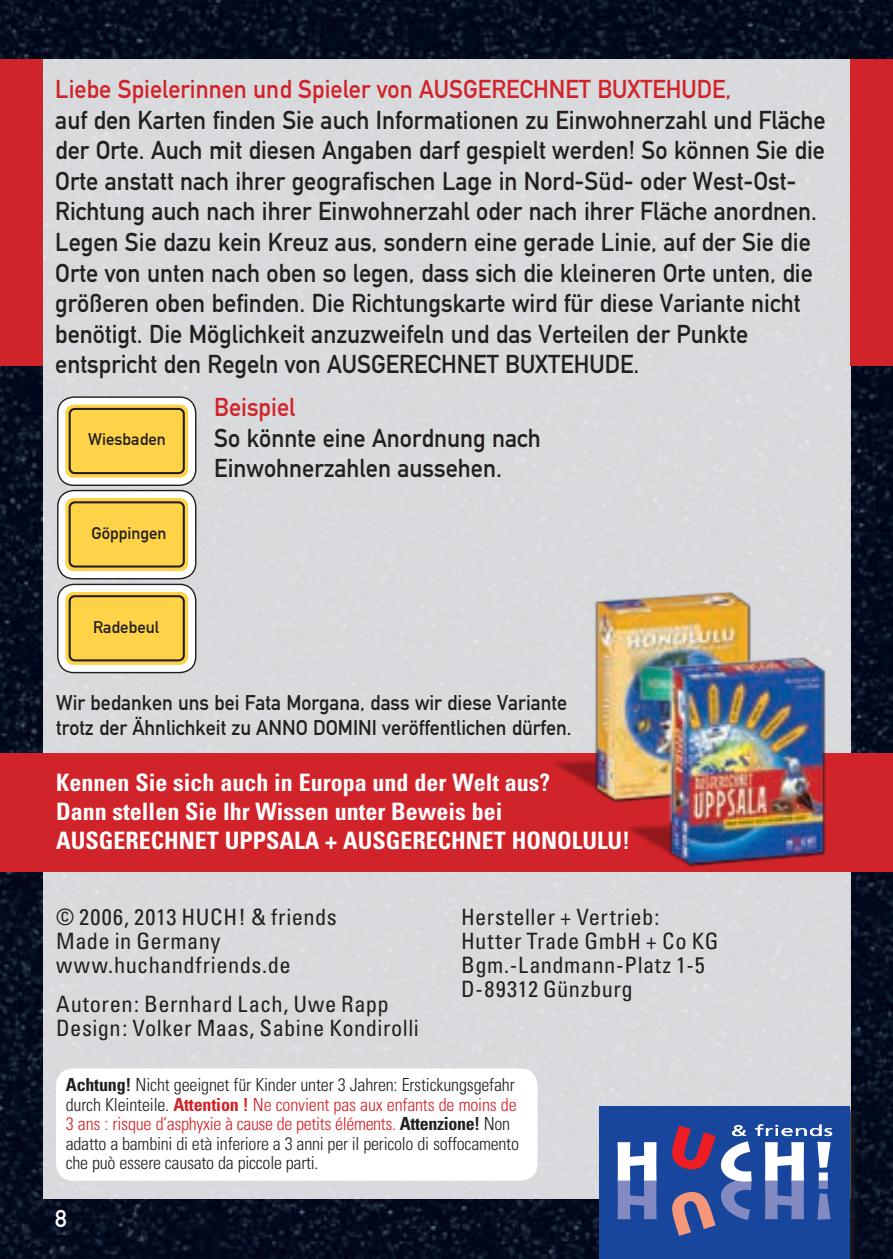
<style>
.page{position:relative;width:893px;height:1259px;background:#fff}
.page>*{position:absolute;margin:0;border:0;box-sizing:border-box;transform-origin:0 0}
.t1{font:25.5px/30.6px "DIN Mittelschrift";color:#231f20;scale:.95 1}
.t2{font:25.5px "DIN Mittelschrift";color:#d1232a;scale:.95 1}
.t3{font:25.5px/30.6px "DIN Mittelschrift LT";color:#231f20;scale:.95 1}
.t4{font:25.5px "DIN Mittelschrift LT";color:#d1232a;scale:.95 1}
.t5{font:700 condensed 24px/28.8px "Univers";color:#fff}
.t6{font:24px "DIN Mittelschrift";color:#fff}
.t7{font:condensed 22.5px/24px "Univers";letter-spacing:.02em;color:#231f20}
.t8{font:21px/25.2px "DIN Mittelschrift LT";color:#231f20;scale:.95 1}
.t9{font:300 condensed 18px/19.5px "Univers";letter-spacing:-.015em;color:#231f20}
.t10{font:16.8px "DIN Mittelschrift";color:#231f20}
.s1{font-weight:700}
.s2{font-weight:700;color:#d1232a}
.s3{color:#d1232a}
</style>
<div class="page">
<img style="left:0;top:0;width:893px;height:1259px">
<div style="left:43px;top:60px;width:807px;height:1139px;background:#d8d9dc"></div>
<div style="left:0;top:60px;width:43px;height:306px;background:#d1232a"></div>
<div style="left:850px;top:60px;width:43px;height:306px;background:#d1232a"></div>
<svg style="left:58px;top:397px;width:138px;height:275px;background:#eacd71"></svg>
<div style="left:57px;top:490px;width:139px;height:89px;border:1px solid #231f20;border-radius:16px"></div>
<div style="left:0;top:753px;width:893px;height:119px;background:#d1232a"></div>
<div style="left:599px;top:1105px;width:258px;height:154px;background:#231f20;opacity:.75"></div>
<div style="left:599px;top:1106px;width:251px;height:153px;background:#18469d"></div>
<svg style="left:618px;top:1142px;width:38px;height:77px"></svg>
<svg style="left:672px;top:1124px;width:160px;height:112px"></svg>
<div style="left:56px;top:1068px;width:482px;height:112px;background:#fff;border-radius:17px"></div>
<img style="left:556px;top:582px;width:195px;height:221px">
<img style="left:623px;top:636px;width:203px;height:242px">
<p class="t2" style="left:55px;top:74px;width:713px">Liebe Spielerinnen und Spieler von AUSGERECHNET BUXTEHUDE,</p>
<p class="t1" style="left:55px;top:104px;width:812px">auf den Karten finden Sie auch Informationen zu Einwohnerzahl und Fläche der Orte. Auch mit diesen Angaben darf gespielt werden! So können Sie die Orte anstatt nach ihrer geografischen Lage in Nord-Süd- oder West-Ost-Richtung auch nach ihrer Einwohnerzahl oder nach ihrer Fläche anordnen.<br>Legen Sie dazu kein Kreuz aus, sondern eine gerade Linie, auf der Sie die Orte von unten nach oben so legen, dass sich die kleineren Orte unten, die größeren oben befinden. Die Richtungskarte wird für diese Variante nicht benötigt. Die Möglichkeit anzuzweifeln und das Verteilen der Punkte entspricht den Regeln von AUSGERECHNET BUXTEHUDE.</p>
<p class="t10" style="left:88px;top:429px;width:79px">Wiesbaden</p>
<p class="t10" style="left:91px;top:523px;width:77px">Göppingen</p>
<p class="t10" style="left:93px;top:617px;width:68px">Radebeul</p>
<p class="t4" style="left:214px;top:392px;width:87px">Beispiel</p>
<p class="t3" style="left:214px;top:422px;width:345px">So könnte eine Anordnung nach<br>Einwohnerzahlen aussehen.</p>
<p class="t8" style="left:56px;top:690px;width:544px">Wir bedanken uns bei Fata Morgana, dass wir diese Variante trotz der Ähnlichkeit zu ANNO DOMINI veröffentlichen dürfen.</p>
<p class="t5" style="left:56px;top:768px;width:529px">Kennen Sie sich auch in Europa und der Welt aus?<br>Dann stellen Sie Ihr Wissen unter Beweis bei<br>AUSGERECHNET UPPSALA + AUSGERECHNET Honolulu</p>
<p class="t5" style="left:622px;top:825px;width:9px">!</p>
<p class="t7" style="left:56px;top:904px;width:282px">© 2006, 2013 HUCH! &amp; friends<br>Made in Germany www.huchandfriends.de</p>
<p class="t7" style="left:56px;top:991px;width:364px">Autoren: Bernhard Lach, Uwe Rapp<br>Design: Volker Maas, Sabine Kondirolli</p>
<p class="t7" style="left:461px;top:904px;width:259px">Hersteller + Vertrieb:<br>Hutter Trade GmbH + Co KG<br>Bgm.-Landmann-Platz 1-5<br>D-89312 Günzburg</p>
<p class="t9" style="left:66px;top:1075px;width:455px"><span class="s1">Achtung!</span> Nicht geeignet für Kinder unter 3 Jahren: Erstickungsgefahr durch Kleinteile. <span class="s2">Attention !</span> <span class="s3">Ne convient pas aux enfants de moins de 3 ans : risque d‘asphyxie à cause de petits éléments.</span> <span class="s1">Attenzione!</span> Non adatto a bambini di età inferiore a 3 anni per il pericolo di soffocamento che può essere causato da piccole parti.</p>
<p class="t6" style="left:55px;top:1204px;width:13px">8</p>
</div>
